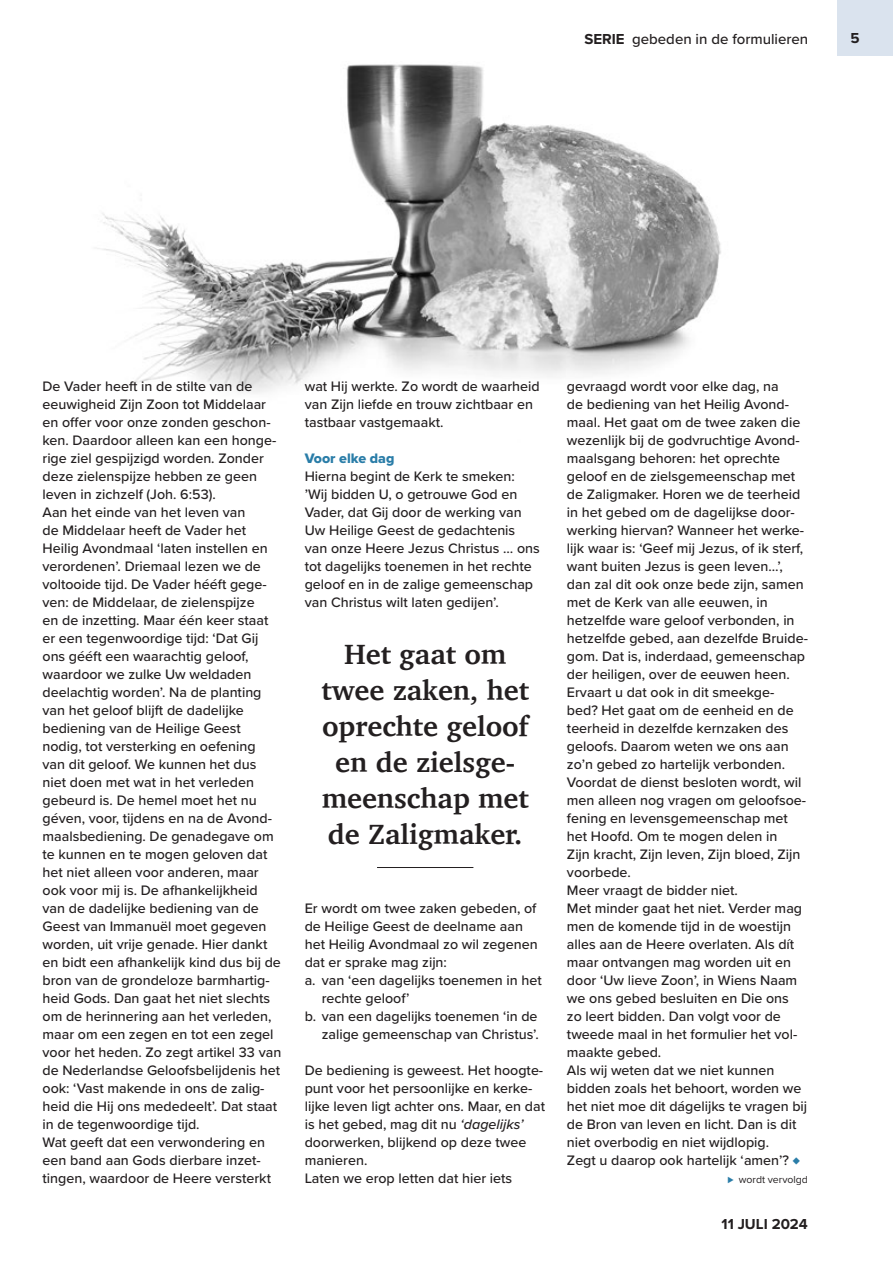
<style>
.page{position:relative;width:893px;height:1263px;background:#fff}
.page>*{position:absolute;margin:0;border:0;box-sizing:border-box;transform-origin:0 0}
.t1{font:700 28.5px/36px "Charter";color:#231f20;text-align:center}
.t2{font:500 15px "Proxima Nova";color:#231f20}
.t3{font:700 15px "Proxima Nova";color:#231f20}
.t4{font:500 14.25px/18px "Proxima Nova";color:#231f20}
.t5{font:14.25px "Proxima Nova Extrabld";color:#2a7da8}
.t6{font:10.5px "Proxima Nova";color:#231f20}
.s1{font-weight:700}
.s2{font-style:italic}
.s3{color:#2a7da8}
.s4{font-weight:700;color:#2a7da8}
</style>
<div class="page">
<img style="left:97px;top:64px;width:624px;height:329px">
<hr style="left:377px;top:867px;width:96px;height:1px;background:#231f20">
<div style="left:838px;top:0;width:55px;height:55px;background:#dae3ee"></div>
<p class="t2" style="left:584px;top:28px;width:225px"><span class="s1">SERIE</span> gebeden in de formulieren</p>
<p class="t3" style="left:850px;top:26px;width:11px">5</p>
<p class="t4" style="left:43px;top:377px;width:240px">De Vader heeft in de stilte van de eeuwigheid Zijn Zoon tot Middelaar en offer voor onze zonden geschon&shy;ken. Daardoor alleen kan een honge&shy;rige ziel gespijzigd worden. Zonder deze zielenspijze hebben ze geen leven in zichzelf (Joh. 6:53).<br>Aan het einde van het leven van<br>de Middelaar heeft de Vader het Heilig Avondmaal ‘laten instellen en verordenen’. Driemaal lezen we de voltooide tijd. De Vader hééft gege&shy;ven: de Middelaar, de zielenspijze<br>en de inzetting. Maar één keer staat er een tegenwoordige tijd: ‘Dat Gij ons gééft een waarachtig geloof, waardoor we zulke Uw weldaden deelachtig worden’. Na de planting van het geloof blijft de dadelijke bediening van de Heilige Geest nodig, tot versterking en oefening van dit geloof. We kunnen het dus niet doen met wat in het verleden gebeurd is. De hemel moet het nu géven, voor, tijdens en na de Avond&shy;maalsbediening. De genadegave om te kunnen en te mogen geloven dat het niet alleen voor anderen, maar ook voor mij is. De afhankelijkheid van de dadelijke bediening van de Geest van Immanuël moet gegeven worden, uit vrije genade. Hier dankt en bidt een afhankelijk kind dus bij de bron van de grondeloze barmhartig&shy;heid Gods. Dan gaat het niet slechts om de herinnering aan het verleden, maar om een zegen en tot een zegel voor het heden. Zo zegt artikel 33 van de Nederlandse Geloofsbelijdenis het ook: ‘Vast makende in ons de zalig&shy;heid die Hij ons mededeelt’. Dat staat in de tegenwoordige tijd.<br>Wat geeft dat een verwondering en een band aan Gods dierbare inzet&shy;tingen, waardoor de Heere versterkt</p>
<p class="t4" style="left:305px;top:377px;width:236px">wat Hij werkte. Zo wordt de waarheid van Zijn liefde en trouw zichtbaar en tastbaar vastgemaakt.</p>
<p class="t5" style="left:305px;top:448px;width:91px">Voor elke dag</p>
<p class="t4" style="left:305px;top:467px;width:237px">Hierna begint de Kerk te smeken: ’Wij bidden U, o getrouwe God en Vader, dat Gij door de werking van Uw Heilige Geest de gedachtenis van onze Heere Jezus Christus … ons tot dagelijks toenemen in het rechte geloof en in de zalige gemeenschap van Christus wilt laten gedijen’.</p>
<h1 class="t1" style="left:321px;top:635px;width:209px">Het gaat om twee zaken, het oprechte geloof en de zielsge&shy;meenschap met de Zaligmaker.</h1>
<p class="t4" style="left:305px;top:899px;width:233px">Er wordt om twee zaken gebeden, of</p>
<p class="t4" style="left:305px;top:917px;width:220px">de Heilige Geest de deelname aan</p>
<p class="t4" style="left:305px;top:935px;width:234px">het Heilig Avondmaal zo wil zegenen</p>
<p class="t4" style="left:305px;top:953px;width:144px">dat er sprake mag zijn:</p>
<p class="t4" style="left:305px;top:971px;width:238px">a. van ‘een dagelijks toenemen in het</p>
<p class="t4" style="left:322px;top:989px;width:89px">rechte geloof’</p>
<p class="t4" style="left:305px;top:1007px;width:234px">b. van een dagelijks toenemen ‘in de</p>
<p class="t4" style="left:322px;top:1025px;width:218px">zalige gemeenschap van Christus’.</p>
<p class="t4" style="left:305px;top:1061px;width:242px">De bediening is geweest. Het hoogte&shy;punt voor het persoonlijke en kerke&shy;lijke leven ligt achter ons. Maar, en dat is het gebed, mag dit nu <span class="s2">‘dagelijks’ </span>doorwerken, blijkend op deze twee manieren.<br>Laten we erop letten dat hier iets</p>
<p class="t4" style="left:567px;top:377px;width:242px">gevraagd wordt voor elke dag, na<br>de bediening van het Heilig Avond&shy;maal. Het gaat om de twee zaken die wezenlijk bij de godvruchtige Avond&shy;maalsgang behoren: het oprechte geloof en de zielsgemeenschap met de Zaligmaker. Horen we de teerheid in het gebed om de dagelijkse door&shy;werking hiervan? Wanneer het werke&shy;lijk waar is: ‘Geef mij Jezus, of ik sterf, want buiten Jezus is geen leven…’, dan zal dit ook onze bede zijn, samen met de Kerk van alle eeuwen, in hetzelfde ware geloof verbonden, in hetzelfde gebed, aan dezelfde Bruide&shy;gom. Dat is, inderdaad, gemeenschap der heiligen, over de eeuwen heen.<br>Ervaart u dat ook in dit smeekge&shy;bed? Het gaat om de eenheid en de teerheid in dezelfde kernzaken des geloofs. Daarom weten we ons aan zo’n gebed zo hartelijk verbonden.<br>Voordat de dienst besloten wordt, wil men alleen nog vragen om geloofsoe&shy;fening en levensgemeenschap met het Hoofd. Om te mogen delen in<br>Zijn kracht, Zijn leven, Zijn bloed, Zijn voorbede.<br>Meer vraagt de bidder niet.<br>Met minder gaat het niet. Verder mag men de komende tijd in de woestijn alles aan de Heere overlaten. Als dít maar ontvangen mag worden uit en door ‘Uw lieve Zoon’, in Wiens Naam we ons gebed besluiten en Die ons<br>zo leert bidden. Dan volgt voor de tweede maal in het formulier het vol&shy;maakte gebed.<br>Als wij weten dat we niet kunnen bidden zoals het behoort, worden we het niet moe dit dágelijks te vragen bij de Bron van leven en licht. Dan is dit niet overbodig en niet wijdlopig.<br>Zegt u daarop ook hartelijk ‘amen’? <span class="s3">♦</span></p>
<p class="t6" style="left:727px;top:1172px;width:82px"><span class="s4">⊲</span> wordt vervolgd</p>
<p class="t3" style="left:721px;top:1213px;width:88px">11 ju Li 2024</p>
</div>
